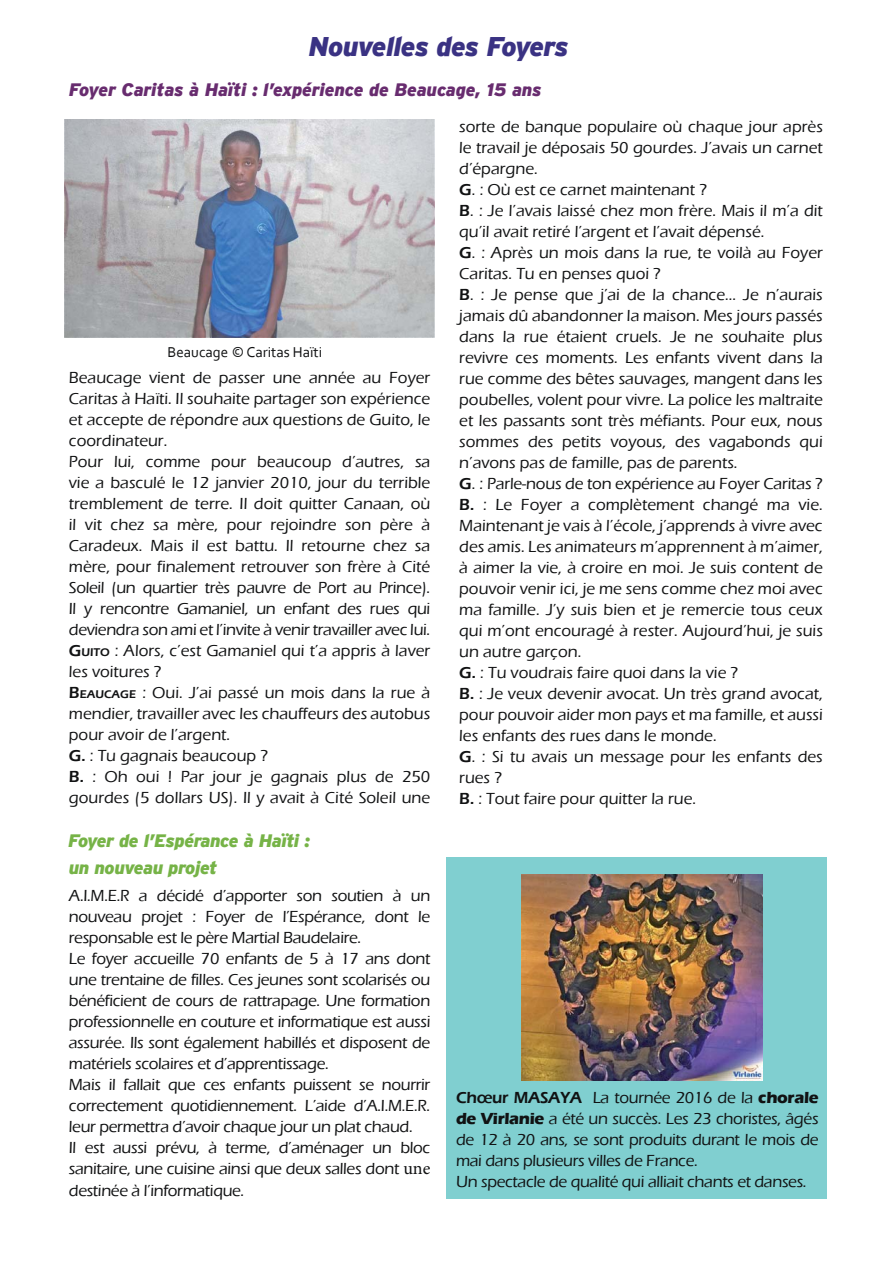
<style>
.page{position:relative;width:893px;height:1263px;background:#fff}
.page>*{position:absolute;margin:0;border:0;box-sizing:border-box;transform-origin:0 0}
.t1{font:italic 900 27px "Interstate";letter-spacing:-.025em;color:#3a3283}
.t2{font:italic 900 18px "Interstate";letter-spacing:-.01em;color:#682c6f}
.t3{font:italic 900 18px/27px "Interstate";letter-spacing:-.025em;color:#76b347}
.t4{font:500 16.5px/21px "Eras ITC";color:#111213}
.t5{font:500 16.5px/21.1px "Eras ITC";letter-spacing:-.02em;color:#111213}
.t6{font:15px "Corbel";color:#111213}
.s1{font-weight:600}
.s2{font-weight:600;font-size:11.55px}
.s3{font-style:inherit}
.s4{font-family:"Minion Pro";font-weight:400;font-size:18px}
.s5{font-weight:700}
</style>
<div class="page">
<div style="left:446px;top:857px;width:381px;height:342px;background:#80cfd0"></div>
<img style="left:65px;top:119px;width:370px;height:218px">
<img style="left:521px;top:874px;width:242px;height:206px">
<h1 class="t1" style="left:309px;top:31px;width:261px">Nouvelles des Foyers</h1>
<p class="t2" style="left:69px;top:80px;width:474px">Foyer Caritas à Haïti : l’expérience de Beaucage, 15 ans</p>
<p class="t6" style="left:168px;top:346px;width:156px">Beaucage © Caritas Haïti</p>
<p class="t4" style="left:69px;top:367px;width:363px">Beaucage vient de passer une année au Foyer Caritas à Haïti. Il souhaite partager son expérience et accepte de répondre aux questions de Guito, le coordinateur.<br>Pour lui, comme pour beaucoup d’autres, sa vie a basculé le 12 janvier 2010, jour du terrible tremblement de terre. Il doit quitter Canaan, où il vit chez sa mère, pour rejoindre son père à Caradeux. Mais il est battu. Il retourne chez sa mère, pour finalement retrouver son frère à Cité Soleil (un quartier très pauvre de Port au Prince).<br>Il y rencontre Gamaniel, un enfant des rues qui deviendra son ami et l’invite à venir travailler avec lui.<br><span class="s1">G</span><span class="s2">UITO</span> : Alors, c’est Gamaniel qui t’a appris à laver les voitures ?<br><span class="s1">B</span><span class="s2">EAUCAGE</span> : Oui. J’ai passé un mois dans la rue à mendier, travailler avec les chauffeurs des autobus pour avoir de l’argent.<br><span class="s1">G.</span> : Tu gagnais beaucoup ?<br><span class="s1">B.</span> <span class="s3">:</span> Oh oui ! Par jour je gagnais plus de 250 gourdes (5 dollars US). Il y avait à Cité Soleil une</p>
<p class="t3" style="left:68px;top:827px;width:244px">Foyer de l’Espérance à Haïti : un nouveau projet</p>
<p class="t5" style="left:69px;top:885px;width:363px">A.I.M.E.R a décidé d’apporter son soutien à un nouveau projet : Foyer de l’Espérance, dont le responsable est le père Martial Baudelaire.<br>Le foyer accueille 70 enfants de 5 à 17 ans dont une trentaine de filles. Ces jeunes sont scolarisés ou bénéficient de cours de rattrapage. Une formation professionnelle en couture et informatique est aussi assurée. Ils sont également habillés et disposent de matériels scolaires et d’apprentissage.<br>Mais il fallait que ces enfants puissent se nourrir correctement quotidiennement. L’aide d’A.I.M.E.R. leur permettra d’avoir chaque jour un plat chaud.<br>Il est aussi prévu, à terme, d’aménager un bloc sanitaire, une cuisine ainsi que deux salles dont <span class="s4">une </span>destinée à l’informatique.</p>
<p class="t4" style="left:459px;top:116px;width:365px">sorte de banque populaire où chaque jour après le travail je déposais 50 gourdes. J’avais un carnet d’épargne.<br><span class="s1">G</span><span class="s3">. :</span> Où est ce carnet maintenant ?<br><span class="s1">B</span><span class="s3">. :</span> Je l’avais laissé chez mon frère. Mais il m’a dit qu’il avait retiré l’argent et l’avait dépensé.<br><span class="s1">G</span><span class="s3">. :</span> Après un mois dans la rue, te voilà au Foyer Caritas. Tu en penses quoi ?<br><span class="s1">B</span><span class="s3">. :</span> Je pense que j’ai de la chance… Je n’aurais jamais dû abandonner la maison. Mes jours passés dans la rue étaient cruels. Je ne souhaite plus revivre ces moments. Les enfants vivent dans la rue comme des bêtes sauvages, mangent dans les poubelles, volent pour vivre. La police les maltraite et les passants sont très méfiants. Pour eux, nous sommes des petits voyous, des vagabonds qui n’avons pas de famille, pas de parents.<br><span class="s1">G</span>. : Parle-nous de ton expérience au Foyer Caritas ?<br><span class="s1">B.</span> : Le Foyer a complètement changé ma vie.<br>Maintenant je vais à l’école, j’apprends à vivre avec des amis. Les animateurs m’apprennent à m’aimer, à aimer la vie, à croire en moi. Je suis content de pouvoir venir ici, je me sens comme chez moi avec ma famille. J’y suis bien et je remercie tous ceux qui m’ont encouragé à rester. Aujourd’hui, je suis un autre garçon.<br><span class="s1">G.</span> : Tu voudrais faire quoi dans la vie ?<br><span class="s1">B.</span> : Je veux devenir avocat. Un très grand avocat, pour pouvoir aider mon pays et ma famille, et aussi les enfants des rues dans le monde.<br><span class="s1">G</span>. : Si tu avais un message pour les enfants des rues ?<br><span class="s1">B.</span> : Tout faire pour quitter la rue.</p>
<p class="t5" style="left:456px;top:1087px;width:364px"><span class="s1">Chœur MASAYA</span> La tournée 2016 de la <span class="s5">chorale de Virlanie</span> a été un succès. Les 23 choristes, âgés de 12 à 20 ans, se sont produits durant le mois de mai dans plusieurs villes de France.<br>Un spectacle de qualité qui alliait chants et danses.</p>
</div>
